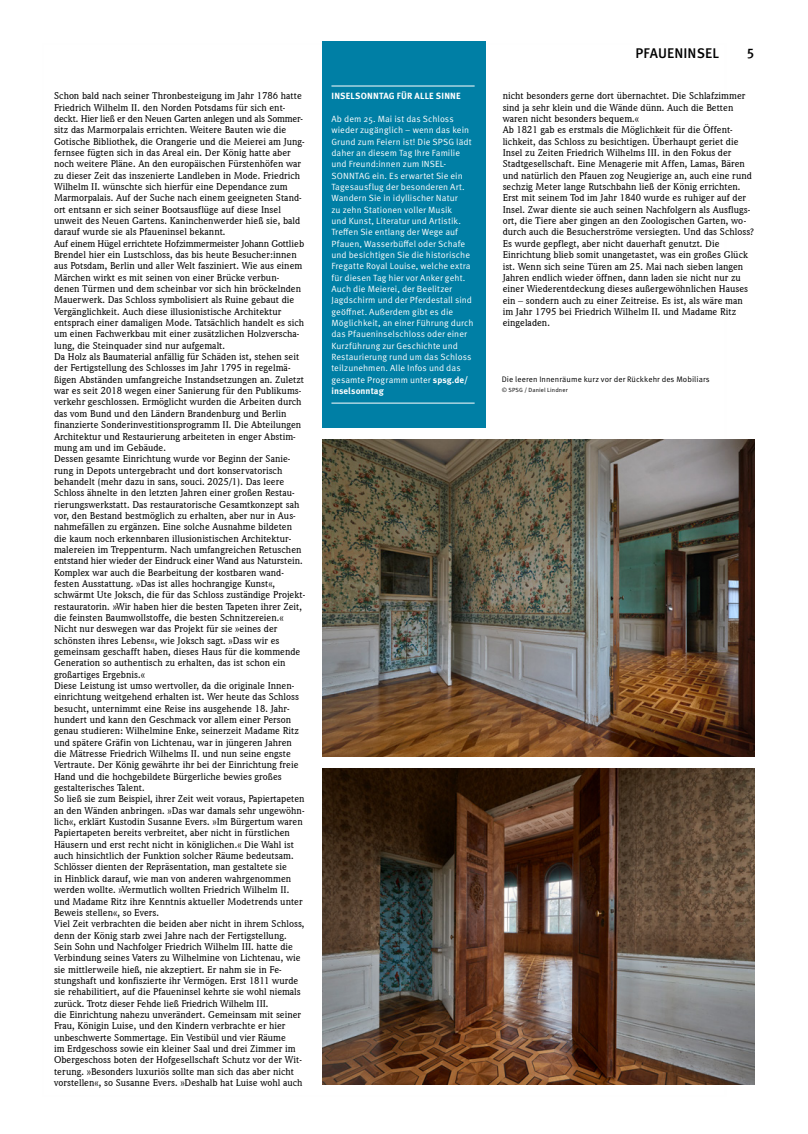
<style>
.page{position:relative;width:808px;height:1134px;background:#fff}
.page>*{position:absolute;margin:0;border:0;box-sizing:border-box;transform-origin:0 0}
.t1{font:500 14px "Meta OT";letter-spacing:.01em;color:#000}
.t2{font:500 10px/11.3px "Weidemann IT Cby BT";color:#000}
.t3{font:9px/11.3px "Meta OT Norm";letter-spacing:.005em;color:#fff}
.t4{font:700 9px "Meta OT";letter-spacing:.025em;color:#fff}
.t5{font:700 9px "Meta OT";letter-spacing:.005em;color:#fff}
.t6{font:8px "Meta OT Norm";letter-spacing:.01em;color:#000}
.t7{font:6px "Meta OT Norm";letter-spacing:.02em;color:#000}
.s1{font-family:"Meta OT";font-weight:700}
</style>
<div class="page">
<img style="left:322px;top:768px;width:432px;height:317px">
<div style="left:322px;top:42px;width:164px;height:386px;background:#007fa5"></div>
<hr style="left:331px;top:85px;width:144px;height:1px;background:#fff">
<hr style="left:331px;top:403px;width:144px;height:1px;background:#fff">
<img style="left:322px;top:439px;width:432px;height:318px">
<h1 class="t1" style="left:635px;top:44px;width:85px">PFAUENINSEL</h1>
<h1 class="t1" style="left:747px;top:44px;width:9px">5</h1>
<p class="t4" style="left:331px;top:90px;width:131px">INSELSONNTAG FÜR ALLE SINNE</p>
<p class="t3" style="left:331px;top:113px;width:144px">Ab dem 25. Mai ist das Schloss wieder zugänglich – wenn das kein Grund zum Feiern ist! Die SPSG lädt daher an diesem Tag Ihre Familie und Freund:innen zum INSEL-SONNTAG ein. Es erwartet Sie ein Tagesausflug der besonderen Art.<br>Wandern Sie in idyllischer Natur<br>zu zehn Stationen voller Musik<br>und Kunst, Literatur und Artistik.<br>Treffen Sie entlang der Wege auf Pfauen, Wasserbüffel oder Schafe und besichtigen Sie die historische Fregatte Royal Louise, welche extra für diesen Tag hier vor Anker geht.<br>Auch die Meierei, der Beelitzer Jagdschirm und der Pferdestall sind geöffnet. Außerdem gibt es die Möglichkeit, an einer Führung durch das Pfaueninselschloss oder einer Kurzführung zur Geschichte und Restaurierung rund um das Schloss teilzunehmen. Alle Infos und das gesamte Programm unter <span class="s1">spsg.de/</span></p>
<p class="t5" style="left:331px;top:385px;width:54px">inselsonntag</p>
<p class="t2" style="left:54px;top:90px;width:253px">Schon bald nach seiner Thronbesteigung im Jahr 1786 hatte Friedrich Wilhelm II. den Norden Potsdams für sich ent&shy;deckt. Hier ließ er den Neuen Garten anlegen und als Sommer&shy;sitz das Marmorpalais errichten. Weitere Bauten wie die Gotische Bibliothek, die Orangerie und die Meierei am Jung&shy;fernsee fügten sich in das Areal ein. Der König hatte aber noch weitere Pläne. An den europäischen Fürstenhöfen war zu dieser Zeit das inszenierte Landleben in Mode. Friedrich Wilhelm II. wünschte sich hierfür eine Dependance zum Marmorpalais. Auf der Suche nach einem geeigneten Stand&shy;ort entsann er sich seiner Bootsausflüge auf diese Insel unweit des Neuen Gartens. Kaninchenwerder hieß sie, bald darauf wurde sie als Pfaueninsel bekannt.<br>Auf einem Hügel errichtete Hofzimmermeister Johann Gottlieb Brendel hier ein Lustschloss, das bis heute Besucher:innen aus Potsdam, Berlin und aller Welt fasziniert. Wie aus einem Märchen wirkt es mit seinen von einer Brücke verbun&shy;denen Türmen und dem scheinbar vor sich hin bröckelnden Mauerwerk. Das Schloss symbolisiert als Ruine gebaut die Vergänglichkeit. Auch diese illusionistische Architektur entsprach einer damaligen Mode. Tatsächlich handelt es sich um einen Fachwerkbau mit einer zusätzlichen Holzverscha&shy;lung, die Steinquader sind nur aufgemalt.<br>Da Holz als Baumaterial anfällig für Schäden ist, stehen seit der Fertigstellung des Schlosses im Jahr 1795 in regelmä&shy;ßigen Abständen umfangreiche Instandsetzungen an. Zuletzt war es seit 2018 wegen einer Sanierung für den Publikums&shy;verkehr geschlossen. Ermöglicht wurden die Arbeiten durch das vom Bund und den Ländern Brandenburg und Berlin finanzierte Sonderinvestitionsprogramm II. Die Abteilungen Architektur und Restaurierung arbeiteten in enger Abstim&shy;mung am und im Gebäude.<br>Dessen gesamte Einrichtung wurde vor Beginn der Sanie&shy;rung in Depots untergebracht und dort konservatorisch behandelt (mehr dazu in sans, souci. 2025/1). Das leere Schloss ähnelte in den letzten Jahren einer großen Restau&shy;rierungswerkstatt. Das restauratorische Gesamtkonzept sah vor, den Bestand bestmöglich zu erhalten, aber nur in Aus&shy;nahmefällen zu ergänzen. Eine solche Ausnahme bildeten die kaum noch erkennbaren illusionistischen Architektur&shy;malereien im Treppenturm. Nach umfangreichen Retuschen entstand hier wieder der Eindruck einer Wand aus Naturstein.<br>Komplex war auch die Bearbeitung der kostbaren wand&shy;festen Ausstattung. »Das ist alles hochrangige Kunst«, schwärmt Ute Joksch, die für das Schloss zuständige Projekt&shy;restauratorin. »Wir haben hier die besten Tapeten ihrer Zeit, die feinsten Baumwollstoffe, die besten Schnitzereien.« Nicht nur deswegen war das Projekt für sie »eines der schönsten ihres Lebens«, wie Joksch sagt. »Dass wir es gemeinsam geschafft haben, dieses Haus für die kommende Generation so authentisch zu erhalten, das ist schon ein großartiges Ergebnis.«<br>Diese Leistung ist umso wertvoller, da die originale Innen&shy;einrichtung weitgehend erhalten ist. Wer heute das Schloss besucht, unternimmt eine Reise ins ausgehende 18. Jahr&shy;hundert und kann den Geschmack vor allem einer Person genau studieren: Wilhelmine Enke, seinerzeit Madame Ritz und spätere Gräfin von Lichtenau, war in jüngeren Jahren die Mätresse Friedrich Wilhelms II. und nun seine engste Vertraute. Der König gewährte ihr bei der Einrichtung freie Hand und die hochgebildete Bürgerliche bewies großes gestalterisches Talent.<br>So ließ sie zum Beispiel, ihrer Zeit weit voraus, Papiertapeten an den Wänden anbringen. »Das war damals sehr ungewöhn&shy;lich«, erklärt Kustodin Susanne Evers. »Im Bürgertum waren Papiertapeten bereits verbreitet, aber nicht in fürstlichen Häusern und erst recht nicht in königlichen.« Die Wahl ist auch hinsichtlich der Funktion solcher Räume bedeutsam.<br>Schlösser dienten der Repräsentation, man gestaltete sie<br>in Hinblick darauf, wie man von anderen wahrgenommen werden wollte. »Vermutlich wollten Friedrich Wilhelm II. und Madame Ritz ihre Kenntnis aktueller Modetrends unter Beweis stellen«, so Evers.<br>Viel Zeit verbrachten die beiden aber nicht in ihrem Schloss, denn der König starb zwei Jahre nach der Fertigstellung.<br>Sein Sohn und Nachfolger Friedrich Wilhelm III. hatte die Verbindung seines Vaters zu Wilhelmine von Lichtenau, wie sie mittlerweile hieß, nie akzeptiert. Er nahm sie in Fe&shy;stungshaft und konfiszierte ihr Vermögen. Erst 1811 wurde sie rehabilitiert, auf die Pfaueninsel kehrte sie wohl niemals zurück. Trotz dieser Fehde ließ Friedrich Wilhelm III.<br>die Einrichtung nahezu unverändert. Gemeinsam mit seiner Frau, Königin Luise, und den Kindern verbrachte er hier unbeschwerte Sommertage. Ein Vestibül und vier Räume<br>im Erdgeschoss sowie ein kleiner Saal und drei Zimmer im Obergeschoss boten der Hofgesellschaft Schutz vor der Wit&shy;terung. »Besonders luxuriös sollte man sich das aber nicht vorstellen«, so Susanne Evers. »Deshalb hat Luise wohl auch</p>
<p class="t2" style="left:503px;top:90px;width:253px">nicht besonders gerne dort übernachtet. Die Schlafzimmer sind ja sehr klein und die Wände dünn. Auch die Betten waren nicht besonders bequem.«<br>Ab 1821 gab es erstmals die Möglichkeit für die Öffent&shy;lichkeit, das Schloss zu besichtigen. Überhaupt geriet die Insel zu Zeiten Friedrich Wilhelms III. in den Fokus der Stadtgesellschaft. Eine Menagerie mit Affen, Lamas, Bären und natürlich den Pfauen zog Neugierige an, auch eine rund sechzig Meter lange Rutschbahn ließ der König errichten.<br>Erst mit seinem Tod im Jahr 1840 wurde es ruhiger auf der Insel. Zwar diente sie auch seinen Nachfolgern als Ausflugs&shy;ort, die Tiere aber gingen an den Zoologischen Garten, wo&shy;durch auch die Besucherströme versiegten. Und das Schloss?<br>Es wurde gepflegt, aber nicht dauerhaft genutzt. Die Einrichtung blieb somit unangetastet, was ein großes Glück ist. Wenn sich seine Türen am 25. Mai nach sieben langen Jahren endlich wieder öffnen, dann laden sie nicht nur zu einer Wiederentdeckung dieses außergewöhnlichen Hauses ein – sondern auch zu einer Zeitreise. Es ist, als wäre man im Jahr 1795 bei Friedrich Wilhelm II. und Madame Ritz eingeladen.</p>
<p class="t6" style="left:502px;top:374px;width:209px">Die leeren Innenräume kurz vor der Rückkehr des Mobiliars</p>
<p class="t7" style="left:502px;top:386px;width:67px">© SPSG / Daniel Lindner</p>
</div>
